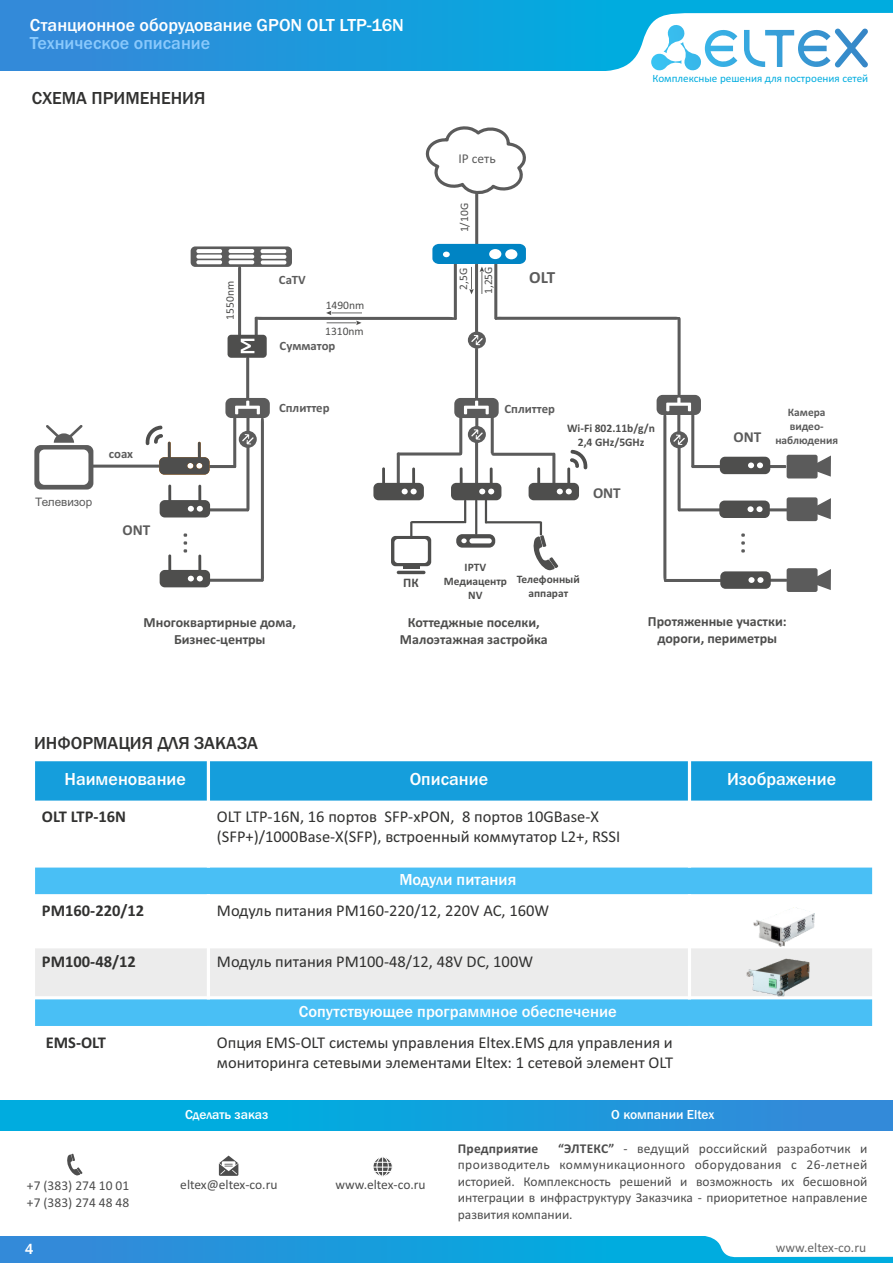
<style>
.page{position:relative;width:893px;height:1263px;background:#fff}
.page>*{position:absolute;margin:0;border:0;box-sizing:border-box;transform-origin:0 0}
.t1{font:500 18px "Franklin Gothic";color:#fff}
.t2{font:500 18px "Franklin Gothic";color:#313130}
.t3{font:500 18px "Franklin Gothic";color:#8ac9fc}
.t4{font:700 17.1px "Calibri";color:#5b5b5b}
.t5{font:16.5px/20.1px "Calibri";color:#313130}
.t6{font:500 16.5px "Franklin Gothic";color:#fff}
.t7{font:700 16.5px "Calibri";color:#313130}
.t8{font:700 15.15px "Calibri";color:#5b5b5b}
.t9{font:500 15px "Franklin Gothic";color:#fff}
.t10{font:700 13.95px/17.1px "Calibri";color:#4e4e4d;text-align:center}
.t11{font:13.5px/16.5px "Calibri";color:#4d4d4d;text-align:justify}
.t12{font:500 13.5px "Franklin Gothic";color:#fff}
.t13{font:13.5px "Calibri";color:#666}
.t14{font:700 13.5px "Calibri";letter-spacing:.015em;color:#4d4d4d}
.t15{font:13.5px "Calibri";color:#5b5b5b}
.t16{font:700 13.05px "Calibri";color:#4e4e4d}
.t17{font:700 12.75px "Calibri";color:#5b5b5b}
.t18{font:11.7px "Arial";color:#5b5b5b}
.t19{font:11.55px "Calibri";color:#4e4e4d}
.t20{font:700 11.55px/14.1px "Calibri";color:#4e4e4d;text-align:center}
.t21{font:700 11.4px/14px "Calibri";color:#4e4e4d;text-align:center}
.t22{font:700 11.4px/14px "Calibri";color:#5b5b5b;text-align:center}
.t23{font:11.1px "Calibri";color:#00acdf}
.s1{font-weight:700}
</style>
<div class="page">
<div style="left:0;top:0;width:893px;height:71px;background:linear-gradient(to right,#3489d9,#00b4e0)"></div>
<svg style="left:589px;top:13px;width:304px;height:58px"></svg>
<div style="left:0;top:1100px;width:893px;height:30px;background:linear-gradient(to right,#00b4e0,#3489d9)"></div>
<svg style="left:219px;top:1155px;width:19px;height:21px"></svg>
<div style="left:373px;top:1156px;width:20px;height:21px;background:#fafafa;border:1px solid #fff;border-radius:50%"></div>
<div style="left:376px;top:1156px;width:13px;height:20px;background:#fefefe;border:1px solid #fff;border-radius:50%"></div>
<svg style="left:373px;top:1157px;width:19px;height:19px"></svg>
<div style="left:0;top:1236px;width:893px;height:27px;background:linear-gradient(to right,#3489d9,#00b4e0)"></div>
<svg style="left:703px;top:1236px;width:190px;height:21px"></svg>
<svg style="left:67px;top:1154px;width:16px;height:22px"></svg>
<div style="left:33px;top:760px;width:175px;height:42px;background:#159edc"></div>
<div style="left:208px;top:760px;width:481px;height:42px;background:#159edc"></div>
<div style="left:689px;top:760px;width:185px;height:42px;background:#159edc"></div>
<div style="left:33px;top:866px;width:841px;height:30px;background:#49bff5"></div>
<div style="left:33px;top:947px;width:175px;height:51px;background:#ececec"></div>
<div style="left:208px;top:947px;width:481px;height:51px;background:#ececec"></div>
<div style="left:689px;top:947px;width:185px;height:51px;background:#ececec"></div>
<div style="left:33px;top:998px;width:841px;height:29px;background:#49bff5"></div>
<hr style="left:32px;top:758px;width:3px;height:322px;background:#fff">
<hr style="left:207px;top:894px;width:3px;height:105px;background:#fff">
<hr style="left:207px;top:758px;width:3px;height:109px;background:#fff">
<hr style="left:688px;top:894px;width:3px;height:105px;background:#fff">
<hr style="left:688px;top:758px;width:3px;height:109px;background:#fff">
<hr style="left:872px;top:758px;width:3px;height:322px;background:#fff">
<hr style="left:32px;top:1026px;width:843px;height:3px;background:#fff">
<hr style="left:32px;top:996px;width:843px;height:3px;background:#fff">
<hr style="left:32px;top:945px;width:843px;height:3px;background:#fff">
<hr style="left:32px;top:894px;width:843px;height:3px;background:#fff">
<hr style="left:32px;top:864px;width:843px;height:3px;background:#fff">
<svg style="left:35px;top:800px;width:838px;height:2px;fill:#fff"></svg>
<hr style="left:32px;top:758px;width:843px;height:3px;background:#fff">
<img style="left:753px;top:907px;width:62px;height:40px">
<img style="left:739px;top:958px;width:76px;height:42px">
<div style="left:787px;top:455px;width:31px;height:23px;background:#5b5b5b;border-radius:2px"></div>
<svg style="left:816px;top:455px;width:15px;height:22px"></svg>
<div style="left:787px;top:497px;width:31px;height:24px;background:#5b5b5b;border-radius:2px"></div>
<svg style="left:817px;top:498px;width:14px;height:21px"></svg>
<div style="left:787px;top:568px;width:31px;height:24px;background:#5b5b5b;border-radius:2px"></div>
<svg style="left:817px;top:569px;width:14px;height:21px"></svg>
<svg style="left:34px;top:126px;width:755px;height:463px"></svg>
<h1 class="t1" style="left:30px;top:19px;width:376px">Станционное оборудование GPON OLT LTP-16N</h1>
<h1 class="t3" style="left:30px;top:36px;width:182px">Техническое описание</h1>
<h1 class="t2" style="left:32px;top:92px;width:175px">СХЕМА ПРИМЕНЕНИЯ</h1>
<p class="t18" style="left:35px;top:498px;width:58px">Телевизор</p>
<p class="t17" style="left:109px;top:448px;width:26px">coax</p>
<p class="t8" style="left:122px;top:523px;width:29px">ONT</p>
<p class="t19" style="left:225px;top:320px;width:40px;rotate:-90deg">1550nm</p>
<p class="t17" style="left:279px;top:274px;width:28px">CaTV</p>
<p class="t19" style="left:326px;top:301px;width:40px">1490nm</p>
<p class="t19" style="left:325px;top:326px;width:40px">1310nm</p>
<p class="t17" style="left:280px;top:341px;width:57px">Сумматор</p>
<p class="t17" style="left:279px;top:402px;width:52px">Сплиттер</p>
<p class="t16" style="left:403px;top:577px;width:17px">ПК</p>
<p class="t15" style="left:458px;top:153px;width:39px">IP сеть</p>
<p class="t19" style="left:459px;top:232px;width:31px;rotate:-90deg">1/10G</p>
<p class="t19" style="left:458px;top:290px;width:23px;rotate:-90deg">2,5G</p>
<p class="t19" style="left:483px;top:294px;width:29px;rotate:-90deg">1,25G</p>
<p class="t4" style="left:529px;top:270px;width:28px">OLT</p>
<p class="t23" style="left:652px;top:73px;width:217px">Комплексные решения для построения сетей</p>
<p class="t17" style="left:505px;top:403px;width:52px">Сплиттер</p>
<p class="t20" style="left:567px;top:422px;width:89px">Wi-Fi 802.11b/g/n<br>2,4 GHz/5GHz</p>
<p class="t8" style="left:593px;top:487px;width:29px">ONT</p>
<p class="t8" style="left:734px;top:430px;width:29px">ONT</p>
<p class="t22" style="left:775px;top:406px;width:64px">Камера видео&shy;наблюдения</p>
<p class="t21" style="left:444px;top:561px;width:65px">IPTV<br>Медиацентр<br>NV</p>
<p class="t21" style="left:517px;top:573px;width:64px">Телефонный аппарат</p>
<p class="t10" style="left:144px;top:615px;width:154px">Многоквартирные дома,<br>Бизнес-центры</p>
<p class="t10" style="left:400px;top:615px;width:149px">Коттеджные поселки,<br>Малоэтажная застройка</p>
<p class="t10" style="left:648px;top:613px;width:140px">Протяженные участки: дороги, периметры</p>
<h1 class="t2" style="left:34px;top:736px;width:225px">ИНФОРМАЦИЯ ДЛЯ ЗАКАЗА</h1>
<h1 class="t1" style="left:64px;top:772px;width:123px">Наименование</h1>
<h1 class="t1" style="left:410px;top:772px;width:80px">Описание</h1>
<h1 class="t1" style="left:727px;top:772px;width:111px">Изображение</h1>
<p class="t7" style="left:42px;top:810px;width:86px">OLT LTP-16N</p>
<p class="t5" style="left:217px;top:808px;width:405px">OLT LTP-16N, 16 портов SFP-xPON, 8 портов 10GBase-X (SFP+)/1000Base-X(SFP), встроенный коммутатор L2+, RSSI</p>
<p class="t6" style="left:399px;top:874px;width:118px">Модули питания</p>
<p class="t7" style="left:42px;top:903px;width:104px">PM160-220/12</p>
<p class="t5" style="left:217px;top:901px;width:334px">Модуль питания PM160-220/12, 220V AC, 160W</p>
<p class="t7" style="left:42px;top:954px;width:95px">PM100-48/12</p>
<p class="t5" style="left:217px;top:952px;width:318px">Модуль питания PM100-48/12, 48V DC, 100W</p>
<p class="t6" style="left:299px;top:1006px;width:319px">Сопутствующее программное обеспечение</p>
<p class="t7" style="left:46px;top:1035px;width:62px">EMS-OLT</p>
<p class="t5" style="left:217px;top:1033px;width:458px">Опция EMS-OLT системы управления Eltex.EMS для управления и мониторинга сетевыми элементами Eltex: 1 сетевой элемент OLT</p>
<p class="t12" style="left:185px;top:1109px;width:85px">Сделать заказ</p>
<p class="t12" style="left:611px;top:1110px;width:105px">О компании Eltex</p>
<p class="t11" style="left:458px;top:1141px;width:411px;text-indent:100px"><span class="s1">“ЭЛТЕКС”</span> - ведущий российский разработчик и производитель коммуникационного оборудования с 26-летней историей. Комплексность решений и возможность их бесшовной интеграции в инфраструктуру Заказчика - приоритетное направление развития компании.</p>
<p class="t14" style="left:458px;top:1143px;width:82px">Предприятие</p>
<p class="t11" style="left:27px;top:1179px;width:104px">+7 (383) 274 10 01 +7 (383) 274 48 48</p>
<p class="t11" style="left:180px;top:1177px;width:99px">eltex@eltex-co.ru</p>
<p class="t11" style="left:335px;top:1177px;width:92px">www.eltex-co.ru</p>
<p class="t9" style="left:25px;top:1243px;width:10px">4</p>
<p class="t13" style="left:776px;top:1242px;width:92px">www.eltex-co.ru</p>
</div>
